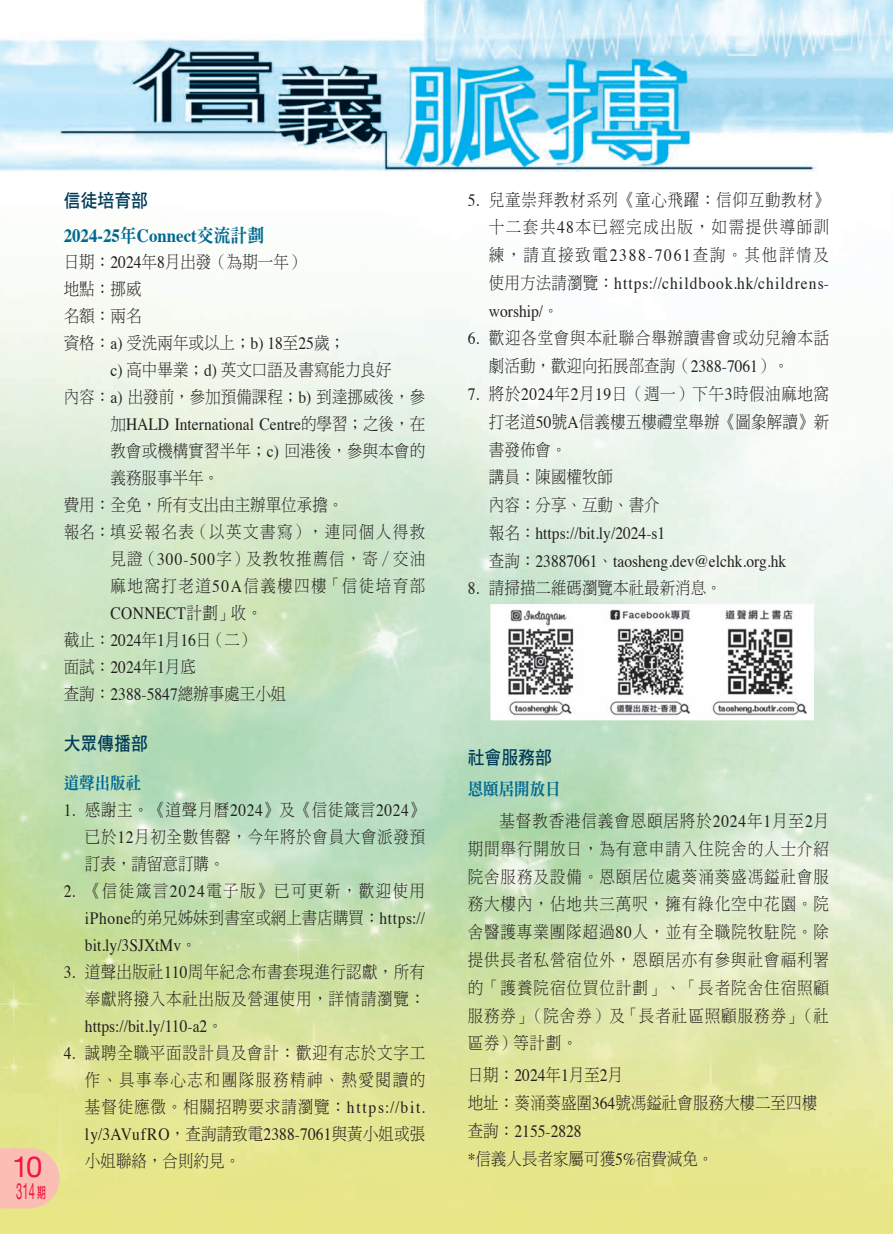
<style>
.page{position:relative;width:893px;height:1234px;background:#fff}
.page>*{position:absolute;margin:0;border:0;box-sizing:border-box;transform-origin:0 0}
.t1{font:29.25px "Helvetica Neue";color:#ed1845}
.t2{font:22.5px "Helvetica Neue";color:#ed1845;scale:.5 1}
.sub-head2{font:700 18.75px "Times";color:#006991;scale:.9 1}
.sub-head{font:18.75px "DF Hei HK W7";color:#003b57;scale:.9 1}
._5mm_tab{font:17.25px/27px "DF Ming HK W3";letter-spacing:.045em;color:#231f20;text-align:justify;scale:.9 1}
.信義脈搏-活動資料{font:17.25px/27px "DF Ming HK W3";color:#231f20;text-align:justify;scale:.9 1}
.內文{font:17.25px/27.8px "DF Ming HK W3";letter-spacing:.06em;color:#231f20;text-align:justify;scale:.9 1}
._5mm_tab-2{font:17.25px "Times";color:#231f20;scale:.9 1}
._5mm_tab-3{font:17.25px "DF Ming HK W3";color:#231f20;scale:.9 1}
.信義脈搏-活動資料-2{font:17.25px "Times";color:#231f20;scale:.9 1}
.sub-head2-2{font:17.25px "DF Ming HK W9";color:#006991;scale:.9 1}
.sub-head_2_0{font:17.25px "DF Ming HK W9";color:#006991;scale:.9 1}
.s1{font-family:"DF Li Hei HK W5";font-size:15px}
.s2{font-family:"DF Ming HK W9";font-weight:400}
.s3{font-family:"Times"}
.s4{font-family:"DF Ming HK W3"}
</style>
<div class="page">
<svg style="left:0;top:1147px;width:60px;height:61px"></svg>
<img style="left:0;top:0;width:893px;height:172px">
<img style="left:490px;top:604px;width:324px;height:116px">
<h1 class="t1" style="left:12px;top:1145px;width:32px">10</h1>
<h2 class="t2" style="left:16px;top:1174px;width:62px">314 <span class="s1">期</span></h2>
<p class="sub-head" style="left:64px;top:190px;width:95px">信徒培育部</p>
<p class="sub-head2" style="left:64px;top:218px;width:224px">2024-25<span class="s2">年</span>Connect<span class="s2">交流計劃</span></p>
<p class="信義脈搏-活動資料" style="left:64px;top:248px;width:269px">日期： <span class="s3">2024</span>年<span class="s3">8</span>月出發（為期一年）</p>
<p class="信義脈搏-活動資料" style="left:64px;top:275px;width:88px">地點：挪威</p>
<p class="信義脈搏-活動資料" style="left:64px;top:302px;width:88px">名額：兩名</p>
<p class="信義脈搏-活動資料" style="left:64px;top:329px;width:314px">資格： <span class="s3">a)</span> 受洗兩年或以上；<span class="s3">b) 18</span>至<span class="s3">25</span>歲；</p>
<p class="信義脈搏-活動資料" style="left:110px;top:356px;width:314px"><span class="s3">c)</span> 高中畢業；<span class="s3">d)</span> 英文口語及書寫能力良好</p>
<p class="信義脈搏-活動資料" style="left:110px;top:383px;width:351px;text-indent:-47px">內容： <span class="s3">a)</span> 出發前，參加預備課程；<span class="s3">b)</span> 到達挪威後，參加<span class="s3">HALD International Centre</span>的學習；之後，在教會或機構實習半年；<span class="s3">c)</span> 回港後，參與本會的義務服事半年。</p>
<p class="信義脈搏-活動資料" style="left:64px;top:491px;width:312px">費用：全免，所有支出由主辦單位承擔。</p>
<p class="信義脈搏-活動資料" style="left:110px;top:518px;width:351px;text-indent:-47px">報名：填妥報名表（以英文書寫），連同個人得救見證（<span class="s3">300-500</span>字）及教牧推薦信，寄／交油麻地窩打老道<span class="s3">50A</span>信義樓四樓「信徒培育部<span class="s3">CONNECT</span>計劃」收。</p>
<p class="信義脈搏-活動資料" style="left:64px;top:626px;width:214px">截止： <span class="s3">2024</span>年<span class="s3">1</span>月<span class="s3">16</span>日（二）</p>
<p class="信義脈搏-活動資料" style="left:64px;top:653px;width:148px">面試： <span class="s3">2024</span>年<span class="s3">1</span>月底</p>
<p class="信義脈搏-活動資料" style="left:64px;top:680px;width:249px">查詢： <span class="s3">2388-5847</span>總辦事處王小姐</p>
<p class="sub-head" style="left:64px;top:733px;width:95px">大眾傳播部</p>
<p class="sub-head_2_0" style="left:64px;top:772px;width:88px">道聲出版社</p>
<p class="_5mm_tab" style="left:85px;top:795px;width:380px;text-indent:-21px"><span class="s3">1.</span> 感謝主。《道聲月曆<span class="s3">2024</span>》及《信徒箴言<span class="s3">2024</span>》已於<span class="s3">12</span>月初全數售罄，今年將於會員大會派發預訂表，請留意訂購。</p>
<p class="_5mm_tab" style="left:85px;top:876px;width:380px;text-indent:-21px"><span class="s3">2.</span> 《信徒箴言<span class="s3">2024</span>電子版》已可更新，歡迎使用<span class="s3">iPhone</span>的弟兄姊妹到書室或網上書店購買：<span class="s3">https:// bit.ly/3SJXtMv</span>。</p>
<p class="_5mm_tab" style="left:85px;top:957px;width:379px;text-indent:-21px"><span class="s3">3.</span> 道聲出版社<span class="s3">110</span>周年紀念布書套現進行認獻，所有奉獻將撥入本社出版及營運使用，詳情請瀏覽：<span class="s3">https://bit.ly/110-a2</span>。</p>
<p class="_5mm_tab" style="left:85px;top:1038px;width:380px;text-indent:-21px"><span class="s3">4.</span> 誠聘全職平面設計員及會計：歡迎有志於文字工作、具事奉心志和團隊服務精神、熱愛閱讀的基督徒應徵。相關招聘要求請瀏覽：<span class="s3">https://bit. ly/3AVufRO</span>，查詢請致電<span class="s3">2388-7061</span>與黃小姐或張小姐聯絡，合則約見。</p>
<p class="_5mm_tab" style="left:489px;top:185px;width:380px;line-height:27.8px;text-indent:-21px"><span class="s3">5.</span> 兒童崇拜教材系列《童心飛躍：信仰互動教材》十二套共<span class="s3">48</span>本已經完成出版，如需提供導師訓練，請直接致電<span class="s3">2388-7061</span>查詢。其他詳情及使用方法請瀏覽：<span class="s3">https://childbook.hk/childrens&shy;worship/</span>。</p>
<p class="_5mm_tab" style="left:489px;top:324px;width:380px;line-height:27.8px;text-indent:-21px"><span class="s3">6.</span> 歡迎各堂會與本社聯合舉辦讀書會或幼兒繪本話劇活動，歡迎向拓展部查詢（<span class="s3">2388-7061</span>）。</p>
<p class="_5mm_tab" style="left:489px;top:379px;width:380px;line-height:27.8px;text-indent:-21px"><span class="s3">7.</span> 將於<span class="s3">2024</span>年<span class="s3">2</span>月<span class="s3">19</span>日（週一）下午<span class="s3">3</span>時假油麻地窩打老道<span class="s3">50</span>號<span class="s3">A</span>信義樓五樓禮堂舉辦《圖象解讀》新書發佈會。</p>
<p class="_5mm_tab" style="left:489px;top:463px;width:140px">講員：陳國權牧師</p>
<p class="_5mm_tab" style="left:489px;top:491px;width:191px">內容：分享、互動、書介</p>
<p class="_5mm_tab-2" style="left:489px;top:517px;width:198px"><span class="s4">報名：</span>https://bit.ly/2024-s1</p>
<p class="_5mm_tab-2" style="left:489px;top:544px;width:332px"><span class="s4">查詢：</span>23887061<span class="s4">、</span>taosheng.dev@elchk.org.hk</p>
<p class="_5mm_tab-3" style="left:468px;top:578px;width:284px"><span class="s3">8.</span> 請掃描二維碼瀏覽本社最新消息。</p>
<p class="sub-head" style="left:468px;top:747px;width:95px">社會服務部</p>
<p class="sub-head2-2" style="left:468px;top:779px;width:105px">恩頤居開放日</p>
<p class="內文" style="left:468px;top:806px;width:403px;text-indent:32px">基督教香港信義會恩頤居將於<span class="s3">2024</span>年<span class="s3">1</span>月至<span class="s3">2</span>月期間舉行開放日，為有意申請入住院舍的人士介紹院舍服務及設備。恩頤居位處葵涌葵盛馮鎰社會服務大樓內，佔地共三萬呎，擁有綠化空中花園。院舍醫護專業團隊超過<span class="s3">80</span>人，並有全職院牧駐院。除提供長者私營宿位外，恩頤居亦有參與社會福利署的「護養院宿位買位計劃」、「長者院舍住宿照顧服務券」（院舍券）及「長者社區照顧服務券」（社區券）等計劃。</p>
<p class="內文" style="left:468px;top:1060px;width:174px">日期： <span class="s3">2024</span>年<span class="s3">1</span>月至<span class="s3">2</span>月</p>
<p class="信義脈搏-活動資料" style="left:468px;top:1088px;width:390px">地址：葵涌葵盛圍<span class="s3">364</span>號馮鎰社會服務大樓二至四樓</p>
<p class="信義脈搏-活動資料-2" style="left:468px;top:1114px;width:128px"><span class="s4">查詢：</span> 2155-2828</p>
<p class="信義脈搏-活動資料" style="left:468px;top:1144px;width:275px"><span class="s3">*</span>信義人長者家屬可獲<span class="s3">5%</span>宿費減免。</p>
</div>
